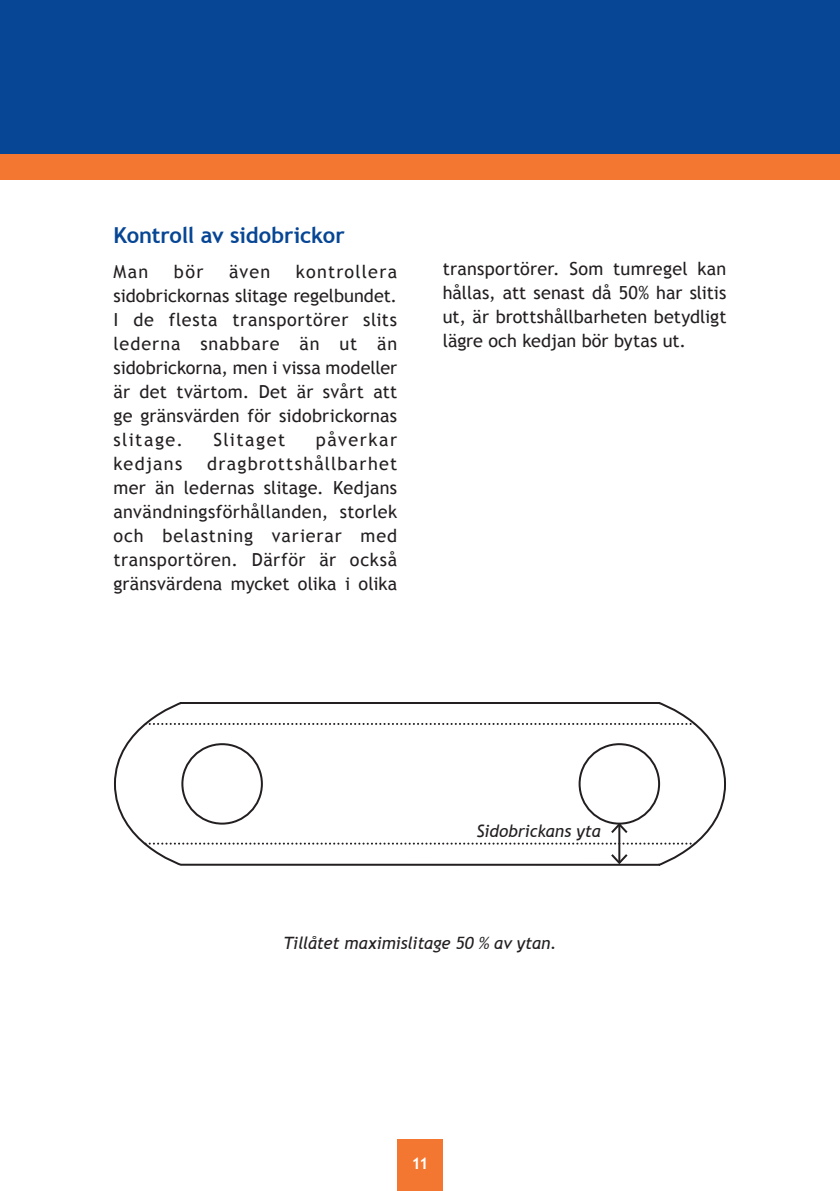
<style>
.page{position:relative;width:840px;height:1191px;background:#fff}
.page>*{position:absolute;margin:0;border:0;box-sizing:border-box;transform-origin:0 0}
.t1{font:700 22px "Trebuchet MS";letter-spacing:-.01em;color:#074694}
.t2{font:18px/24px "Trebuchet MS";letter-spacing:.01em;color:#231f20;text-align:justify}
.t3{font:18px "Trebuchet MS";letter-spacing:.085em;color:#231f20}
.t4{font:18px "Trebuchet MS";letter-spacing:.09em;color:#231f20}
.t5{font:18px "Trebuchet MS";letter-spacing:.06em;color:#231f20}
.t6{font:italic 17px "Trebuchet MS";letter-spacing:-.005em;color:#231f20}
.t7{font:700 16px "Trebuchet MS";color:#fff}
</style>
<div class="page">
<div style="left:397px;top:1140px;width:45px;height:51px;background:#f37730"></div>
<div style="left:0;top:0;width:839px;height:167px;background:#074694"></div>
<div style="left:0;top:154px;width:839px;height:25px;background:#f37730"></div>
<svg style="left:114px;top:702px;width:612px;height:164px"></svg>
<div style="left:181px;top:743px;width:82px;height:81px;border:2px solid #231f20;border-radius:50%"></div>
<div style="left:578px;top:743px;width:81px;height:81px;border:2px solid #231f20;border-radius:50%"></div>
<hr style="left:618px;top:824px;width:2px;height:39px;background:#231f20">
<svg style="left:608px;top:821px;width:21px;height:14px"></svg>
<svg style="left:608px;top:852px;width:21px;height:13px"></svg>
<p class="t1" style="left:113px;top:221px;width:232px">Kontroll av sidobrickor</p>
<p class="t2" style="left:113px;top:260px;width:36px">Man</p>
<p class="t2" style="left:174px;top:260px;width:31px">bör</p>
<p class="t2" style="left:229px;top:260px;width:43px">även</p>
<p class="t2" style="left:113px;top:260px;width:285px;text-indent:182px">kontrollera sidobrickornas slitage regelbundet.<br>I de flesta transportörer slits lederna snabbare än ut än sidobrickorna, men i vissa modeller är det tvärtom. Det är svårt att ge gränsvärden för sidobrickornas slitage.</p>
<p class="t3" style="left:213px;top:429px;width:73px">Slitaget</p>
<p class="t4" style="left:315px;top:429px;width:83px">påverkar</p>
<p class="t2" style="left:113px;top:452px;width:285px;text-indent:94px">dragbrottshållbarhet mer än ledernas slitage. Kedjans användningsförhållanden, storlek och belastning varierar med transportören. Därför är också gränsvärdena mycket olika i olika</p>
<p class="t5" style="left:113px;top:453px;width:70px">kedjans</p>
<p class="t2" style="left:442px;top:257px;width:285px">transportörer. Som tumregel kan hållas, att senast då 50% har slitis ut, är brottshållbarheten betydligt lägre och kedjan bör bytas ut.</p>
<p class="t6" style="left:476px;top:820px;width:125px">Sidobrickans yta</p>
<p class="t6" style="left:283px;top:932px;width:274px">Tillåtet maximislitage 50 % av ytan.</p>
<p class="t7" style="left:411px;top:1152px;width:19px">11</p>
</div>
